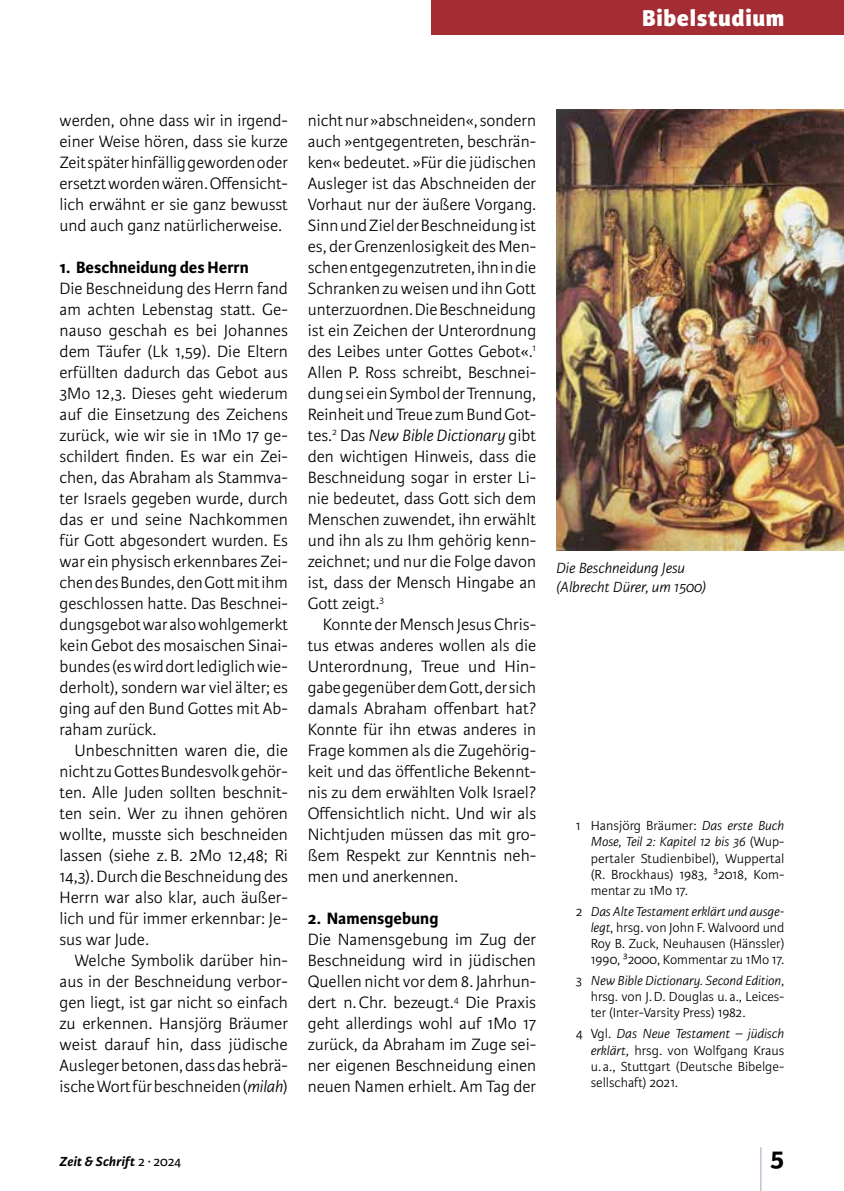
<style>
.page{position:relative;width:844px;height:1191px;background:#fff}
.page>*{position:absolute;margin:0;border:0;box-sizing:border-box;transform-origin:0 0}
.t1{font:300 59.5px "Karmina Sans Basic";color:#9aacc1;scale:.29 1}
.t2{font:700 28px "Karmina Sans Basic";color:#000}
.t3{font:800 24.5px "Karmina Sans Basic";letter-spacing:.025em;color:#fff}
.t4{font:300 17.5px/21px "Karmina Sans Basic";color:#000;text-align:justify}
.t5{font:700 17.5px "Karmina Sans Basic";color:#000}
.t6{font:italic 300 15.75px/18.9px "Karmina Sans Basic";color:#000}
.t7{font:300 14px/16.1px "Karmina Sans Basic";color:#000;text-align:justify}
.t8{font:italic 700 14px "Karmina Sans Basic";letter-spacing:.015em;color:#000}
.s1{font-style:italic}
.s2{font-weight:400;font-style:normal}
</style>
<div class="page">
<div style="left:432px;top:0;width:411px;height:35px;background:#a32d32"></div>
<img style="left:556px;top:109px;width:287px;height:442px">
<h3 class="t3" style="left:642px;top:4px;width:144px">Bibelstudium</h3>
<p class="t4" style="left:60px;top:110px;width:230px">werden, ohne dass wir in irgend&shy;einer Weise hören, dass sie kurze Zeit später hinfällig geworden oder ersetzt worden wären. Offensicht&shy;lich erwähnt er sie ganz bewusst und auch ganz natürlicherweise.</p>
<p class="t5" style="left:60px;top:257px;width:191px">1. Beschneidung des Herrn</p>
<p class="t4" style="left:60px;top:278px;width:230px">Die Beschneidung des Herrn fand am achten Lebenstag statt. Ge&shy;nauso geschah es bei Johannes dem Täufer (Lk 1,59). Die Eltern erfüllten dadurch das Gebot aus 3Mo 12,3. Dieses geht wiederum auf die Einsetzung des Zeichens zurück, wie wir sie in 1Mo 17 ge&shy;schildert finden. Es war ein Zei&shy;chen, das Abraham als Stammva&shy;ter Israels gegeben wurde, durch das er und seine Nachkommen für Gott abgesondert wurden. Es war ein physisch erkennbares Zei&shy;chen des Bundes, den Gott mit ihm geschlossen hatte. Das Beschnei&shy;dungsgebot war also wohlgemerkt kein Gebot des mosaischen Sinai&shy;bundes (es wird dort lediglich wie&shy;derholt), sondern war viel älter; es ging auf den Bund Gottes mit Ab&shy;raham zurück.</p>
<p class="t4" style="left:60px;top:740px;width:230px;text-indent:15px">Unbeschnitten waren die, die nicht zu Gottes Bundesvolk gehör&shy;ten. Alle Juden sollten beschnit&shy;ten sein. Wer zu ihnen gehören wollte, musste sich beschneiden lassen (siehe z.B. 2Mo 12,48; Ri 14,3). Durch die Beschneidung des Herrn war also klar, auch äußer&shy;lich und für immer erkennbar: Je&shy;sus war Jude.</p>
<p class="t4" style="left:60px;top:950px;width:230px;text-indent:15px">Welche Symbolik darüber hin&shy;aus in der Beschneidung verbor&shy;gen liegt, ist gar nicht so einfach zu erkennen. Hansjörg Bräumer weist darauf hin, dass jüdische Ausleger betonen, dass das hebrä&shy;ische Wort für beschneiden (<span class="s1">milah</span>)</p>
<p class="t4" style="left:308px;top:110px;width:230px">nicht nur »abschneiden«, sondern auch »entgegentreten, beschrän&shy;ken« bedeutet. »Für die jüdischen Ausleger ist das Abschneiden der Vorhaut nur der äußere Vorgang.<br>Sinn und Ziel der Beschneidung ist es, der Grenzenlosigkeit des Men&shy;schen entgegenzutreten, ihn in die Schranken zu weisen und ihn Gott unterzuordnen. Die Beschneidung ist ein Zeichen der Unterordnung des Leibes unter Gottes Gebot«.<sup>1<br></sup>Allen P. Ross schreibt, Beschnei&shy;dung sei ein Symbol der Trennung, Reinheit und Treue zum Bund Got&shy;tes.<sup>2</sup> Das <span class="s1">New Bible Dictionary</span> gibt den wichtigen Hinweis, dass die Beschneidung sogar in erster Li&shy;nie bedeutet, dass Gott sich dem Menschen zuwendet, ihn erwählt und ihn als zu Ihm gehörig kenn&shy;zeichnet; und nur die Folge davon ist, dass der Mensch Hingabe an Gott zeigt.<sup>3</sup></p>
<p class="t4" style="left:308px;top:614px;width:230px;text-indent:15px">Konnte der Mensch Jesus Chris&shy;tus etwas anderes wollen als die Unterordnung, Treue und Hin&shy;gabe gegenüber dem Gott, der sich damals Abraham offenbart hat?<br>Konnte für ihn etwas anderes in Frage kommen als die Zugehörig&shy;keit und das öffentliche Bekennt&shy;nis zu dem erwählten Volk Israel?<br>Offensichtlich nicht. Und wir als Nichtjuden müssen das mit gro&shy;ßem Respekt zur Kenntnis neh&shy;men und anerkennen.</p>
<p class="t5" style="left:308px;top:908px;width:132px">2. Namensgebung</p>
<p class="t4" style="left:308px;top:929px;width:230px">Die Namensgebung im Zug der Beschneidung wird in jüdischen Quellen nicht vor dem 8. Jahrhun&shy;dert n.Chr. bezeugt.<sup>4</sup> Die Praxis geht allerdings wohl auf 1Mo 17 zurück, da Abraham im Zuge sei&shy;ner eigenen Beschneidung einen neuen Namen erhielt. Am Tag der</p>
<p class="t6" style="left:556px;top:558px;width:152px">Die Beschneidung Jesu (Albrecht Dürer, um 1500)</p>
<p class="t7" style="left:590px;top:818px;width:195px;text-indent:-15px">1 Hansjörg Bräumer: <span class="s1">Das erste Buch Mose, Teil 2: Kapitel 12 bis 36</span> (Wup&shy;pertaler Studienbibel), Wuppertal (R. Brockhaus) 1983, ³2018, Kom&shy;mentar zu 1Mo 17.</p>
<p class="t7" style="left:590px;top:903px;width:195px;text-indent:-15px">2 <span class="s1">Das Alte Testament erklärt und ausge&shy;legt</span>, hrsg. von John F. Walvoord und Roy B. Zuck, Neuhausen (Hänssler)<br>1990, ³2000, Kommentar zu 1Mo 17.</p>
<p class="t7" style="left:590px;top:972px;width:195px;text-indent:-15px">3 <span class="s1">New Bible Dictionary. Second Edition</span>, hrsg. von J.D. Douglas u. a., Leices&shy;ter (Inter-Varsity Press) 1982.</p>
<p class="t7" style="left:590px;top:1026px;width:195px;text-indent:-15px">4 Vgl. <span class="s1">Das Neue Testament – jüdisch erklärt</span>, hrsg. von Wolfgang Kraus u. a., Stuttgart (Deutsche Bibelge&shy;sellschaft) 2021.</p>
<h1 class="t1" style="left:758px;top:1140px;width:17px">|</h1>
<p class="t8" style="left:60px;top:1153px;width:123px">Zeit &amp; Schrift <span class="s2">2 ∙ 2024</span></p>
<h2 class="t2" style="left:770px;top:1141px;width:15px">5</h2>
</div>
